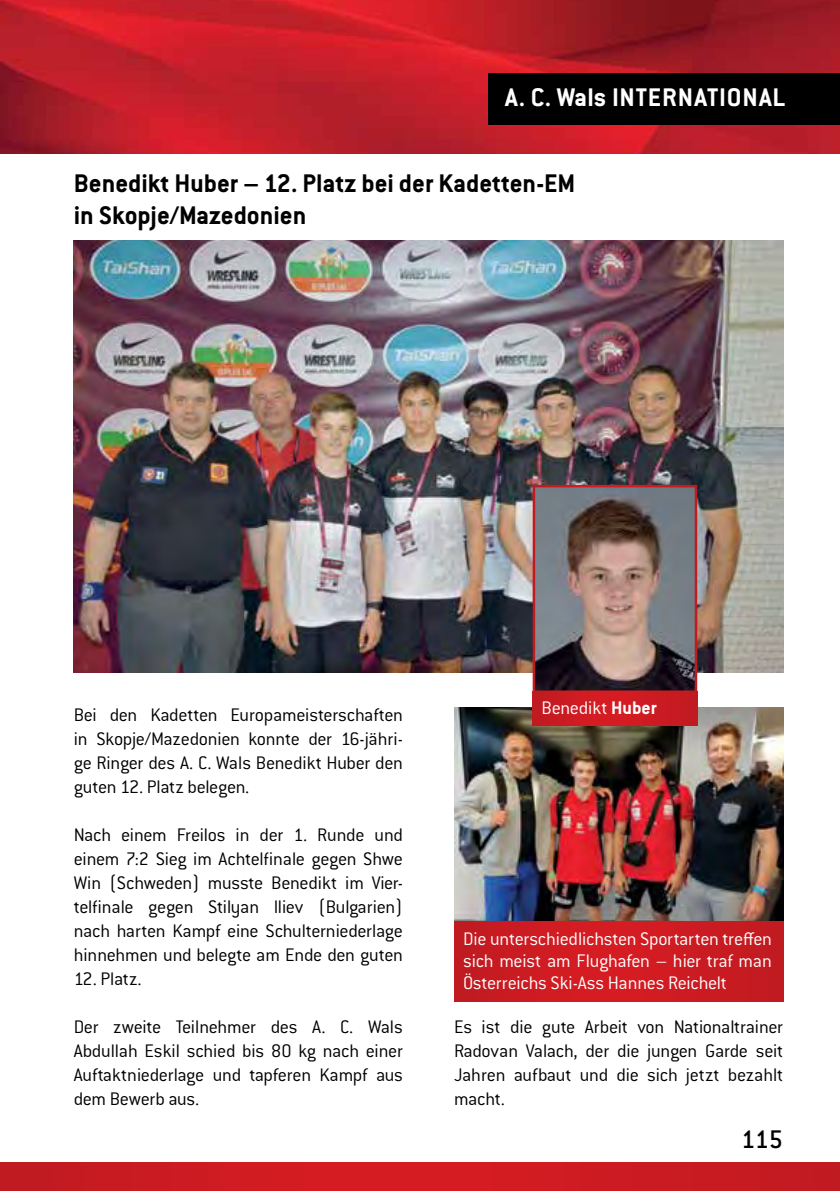
<style>
.page{position:relative;width:840px;height:1191px;background:#fff}
.page>*{position:absolute;margin:0;border:0;box-sizing:border-box;transform-origin:0 0}
.t1{font:700 28px/32px "Conduit ITC Pro";color:#000}
.t2{font:700 28px "Conduit ITC Pro";letter-spacing:.03em;color:#fff}
.t3{font:500 28px "Conduit ITC Pro";color:#000}
.t4{font:300 20px/24px "Conduit ITC Pro";letter-spacing:-.015em;color:#000;text-align:justify}
.t5{font:300 20px/22px "Conduit ITC Pro";letter-spacing:-.015em;color:#fff;text-align:justify}
.s1{font-weight:700}
</style>
<div class="page">
<div style="left:0;top:1162px;width:839px;height:29px;background:linear-gradient(to right,#cd1c22,#cc1b22)"></div>
<img style="left:0;top:0;width:839px;height:153px">
<div style="left:488px;top:74px;width:351px;height:51px;background:#000"></div>
<img style="left:74px;top:240px;width:708px;height:432px">
<img style="left:454px;top:707px;width:328px;height:214px">
<div style="left:454px;top:921px;width:328px;height:80px;background:linear-gradient(to bottom,#cc1b22,#cc1b22)"></div>
<div style="left:532px;top:691px;width:164px;height:34px;background:linear-gradient(to right,#cd1c22,#cc1b22)"></div>
<img style="left:535px;top:488px;width:158px;height:202px">
<h1 class="t2" style="left:505px;top:81px;width:281px">A. C. Wals INTERNATIONAL</h1>
<h1 class="t1" style="left:74px;top:167px;width:503px">Benedikt Huber – 12. Platz bei der Kadetten-EM in Skopje/Mazedonien</h1>
<p class="t5" style="left:541px;top:697px;width:117px">Benedikt <span class="s1">Huber</span></p>
<p class="t4" style="left:74px;top:703px;width:330px">Bei den Kadetten Europameisterschaften in Skopje/Mazedonien konnte der 16-jähri&shy;ge Ringer des A. C. Wals Benedikt Huber den guten 12. Platz belegen.</p>
<p class="t4" style="left:74px;top:823px;width:330px">Nach einem Freilos in der 1. Runde und einem 7:2 Sieg im Achtelfinale gegen Shwe Win (Schweden) musste Benedikt im Vier&shy;telfinale gegen Stilyan Iliev (Bulgarien) nach harten Kampf eine Schulterniederlage hinnehmen und belegte am Ende den guten</p>
<p class="t4" style="left:74px;top:967px;width:69px">12. Platz.</p>
<p class="t4" style="left:74px;top:1015px;width:330px">Der zweite Teilnehmer des A. C. Wals Abdullah Eskil schied bis 80 kg nach einer Auftaktniederlage und tapferen Kampf aus dem Bewerb aus.</p>
<p class="t4" style="left:454px;top:1015px;width:330px">Es ist die gute Arbeit von Nationaltrainer Radovan Valach, der die jungen Garde seit Jahren aufbaut und die sich jetzt bezahlt macht.</p>
<p class="t5" style="left:463px;top:927px;width:310px">Die unterschiedlichsten Sportarten treffen sich meist am Flughafen – hier traf man Österreichs Ski-Ass Hannes Reichelt</p>
<h1 class="t3" style="left:740px;top:1123px;width:44px">115</h1>
</div>
